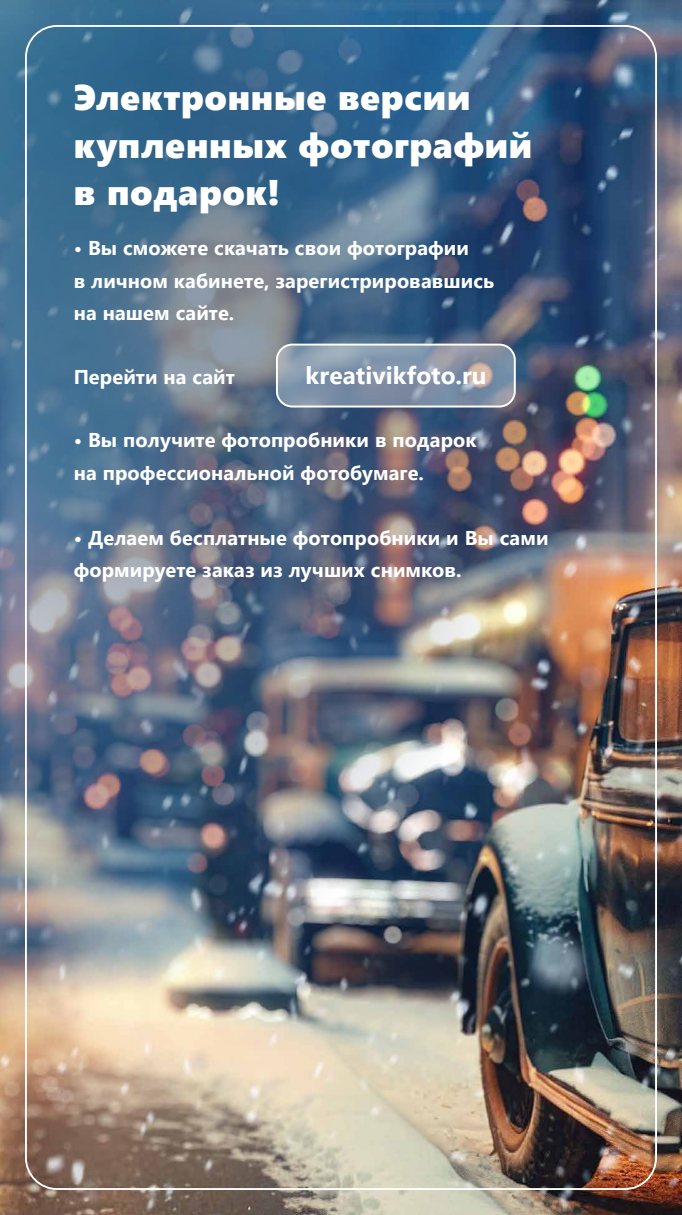
<style>
.page{position:relative;width:682px;height:1215px;background:#fff}
.page>*{position:absolute;margin:0;border:0;box-sizing:border-box;transform-origin:0 0}
.t1{font:35.62px/47.5px "Segoe UI Black";letter-spacing:.02em;color:#fff}
.t2{font:700 24.38px "Segoe UI";letter-spacing:.005em;color:#fff}
.t3{font:700 20px/32.5px "Segoe UI";letter-spacing:.005em;color:#fff}
</style>
<div class="page">
<img style="left:0;top:0;width:682px;height:1214px">
<img style="left:0;top:0;width:544px;height:1000px">
<img style="left:0;top:0;width:516px;height:660px">
<svg style="left:277px;top:344px;width:238px;height:62px;background:#8695a9"></svg>
<div style="left:276px;top:344px;width:240px;height:63px;border:2px solid #fff;border-radius:15px"></div>
<h1 class="t1" style="left:74px;top:72px;width:460px">Электронные версии купленных фотографий в подарок!</h1>
<p class="t3" style="left:74px;top:230px;width:422px">• Вы сможете скачать свои фотографии<br>в личном кабинете, зарегистрировавшись на нашем сайте.</p>
<p class="t3" style="left:74px;top:358px;width:163px">Перейти на сайт</p>
<p class="t2" style="left:306px;top:353px;width:182px">kreativikfoto.ru</p>
<p class="t3" style="left:74px;top:422px;width:404px">• Вы получите фотопробники в подарок на профессиональной фотобумаге.</p>
<p class="t3" style="left:74px;top:519px;width:476px">• Делаем бесплатные фотопробники и Вы сами формируете заказ из лучших снимков.</p>
</div>
